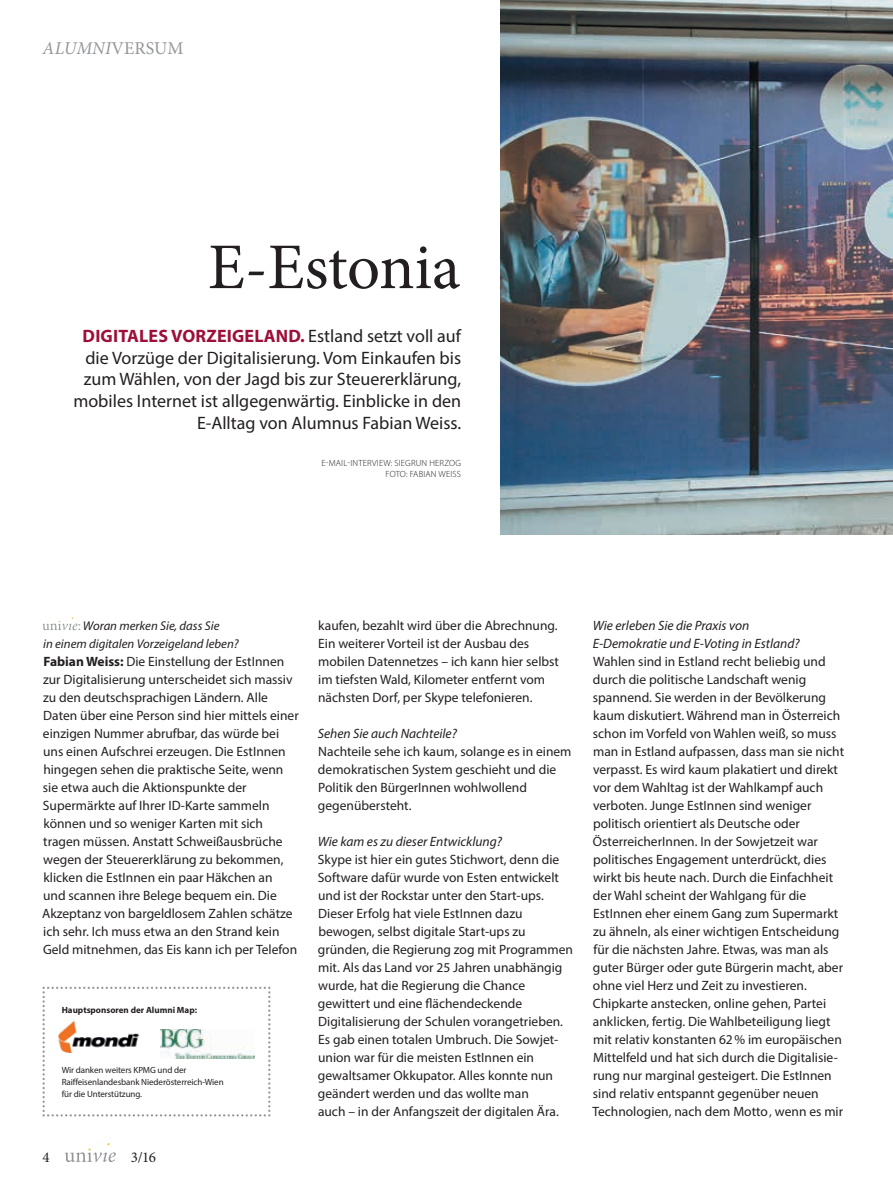
<style>
.page{position:relative;width:893px;height:1191px;background:#fff}
.page>*{position:absolute;margin:0;border:0;box-sizing:border-box;transform-origin:0 0}
.t1{font:65.25px "Minion Pro";letter-spacing:-.01em;color:#231f20}
.t2{font:18px/21.6px "Myriad Pro";color:#231f20;text-align:right}
.t3{font:italic 18px "Minion Pro";letter-spacing:.01em;color:#939598}
.t4{font:15px "Minion Pro";color:#231f20}
.t5{font:13.5px/18px "Myriad Pro";color:#231f20}
.t6{font:italic 13.5px/18px "Myriad Pro";color:#231f20}
.t7{font:italic 12.75px/18px "Myriad Pro";color:#231f20}
.t8{font:9px/12px "Myriad Pro";letter-spacing:-.01em;color:#231f20}
.t9{font:300 9px/10.8px "Myriad Pro";letter-spacing:.02em;color:#231f20;text-align:right}
.t10{font:700 9px "Myriad Pro";color:#231f20}
.s1{font-style:normal}
.s2{font-weight:700;color:#9d0f39}
.s3{font-style:normal;color:#939598}
.s4{font-weight:700}
</style>
<div class="page">
<svg style="left:65px;top:1143px;width:51px;height:19px"></svg>
<svg style="left:43px;top:986px;width:227px;height:130px"></svg>
<img style="left:57px;top:1019px;width:84px;height:33px">
<div style="left:155px;top:1024px;width:104px;height:39px;background:#fff"></div>
<img style="left:160px;top:1029px;width:94px;height:29px">
<svg style="left:43px;top:617px;width:34px;height:13px"></svg>
<img style="left:501px;top:0;width:392px;height:534px">
<h2 class="t3" style="left:43px;top:36px;width:142px">ALUMNI<span class="s1">VERSUM</span></h2>
<h1 class="t1" style="left:208px;top:223px;width:254px">E-Estonia</h1>
<p class="t2" style="left:73px;top:325px;width:389px"><span class="s2">DIGITALES VORZEIGELAND.</span> Estland setzt voll auf die Vorzüge der Digitalisierung. Vom Einkaufen bis zum Wählen, von der Jagd bis zur Steuererklärung, mobiles Internet ist allgegenwärtig. Einblicke in den E-Alltag von Alumnus Fabian Weiss.</p>
<p class="t9" style="left:322px;top:457px;width:141px">E-MAIL-INTERVIEW: SIEGRUN HERZOG<br>FOTO: FABIAN WEISS</p>
<p class="t7" style="left:43px;top:617px;width:197px;text-indent:35px"><span class="s3">:</span> Woran merken Sie, dass Sie<br>in einem digitalen Vorzeigeland leben?</p>
<p class="t5" style="left:42px;top:652px;width:258px"><span class="s4">Fabian Weiss:</span> Die Einstellung der EstInnen zur Digitalisierung unterscheidet sich massiv zu den deutschsprachigen Ländern. Alle Daten über eine Person sind hier mittels einer einzigen Nummer abrufbar, das würde bei uns einen Aufschrei erzeugen. Die EstInnen hingegen sehen die praktische Seite, wenn sie etwa auch die Aktionspunkte der Supermärkte auf Ihrer ID-Karte sammeln können und so weniger Karten mit sich tragen müssen. Anstatt Schweißausbrüche wegen der Steuererklärung zu bekommen, klicken die EstInnen ein paar Häkchen an<br>und scannen ihre Belege bequem ein. Die Akzeptanz von bargeldlosem Zahlen schätze ich sehr. Ich muss etwa an den Strand kein Geld mitnehmen, das Eis kann ich per Telefon</p>
<p class="t10" style="left:62px;top:1003px;width:137px">Hauptsponsoren der Alumni Map:</p>
<p class="t8" style="left:62px;top:1063px;width:163px">Wir danken weiters KPMG und der<br>Raiffeisenlandesbank Niederösterreich-Wien für die Unterstützung.</p>
<p class="t4" style="left:43px;top:1147px;width:9px">4</p>
<p class="t4" style="left:131px;top:1147px;width:27px">3/16</p>
<p class="t5" style="left:318px;top:616px;width:242px">kaufen, bezahlt wird über die Abrechnung.<br>Ein weiterer Vorteil ist der Ausbau des mobilen Datennetzes – ich kann hier selbst im tiefsten Wald, Kilometer entfernt vom nächsten Dorf, per Skype telefonieren.</p>
<p class="t6" style="left:318px;top:724px;width:141px">Sehen Sie auch Nachteile?</p>
<p class="t5" style="left:318px;top:742px;width:255px">Nachteile sehe ich kaum, solange es in einem demokratischen System geschieht und die Politik den BürgerInnen wohlwollend gegenübersteht.</p>
<p class="t6" style="left:318px;top:832px;width:186px">Wie kam es zu dieser Entwicklung?</p>
<p class="t5" style="left:318px;top:850px;width:257px">Skype ist hier ein gutes Stichwort, denn die Software dafür wurde von Esten entwickelt und ist der Rockstar unter den Start-ups.<br>Dieser Erfolg hat viele EstInnen dazu bewogen, selbst digitale Start-ups zu gründen, die Regierung zog mit Programmen mit. Als das Land vor 25 Jahren unabhängig wurde, hat die Regierung die Chance gewittert und eine flächendeckende Digitalisierung der Schulen vorangetrieben.<br>Es gab einen totalen Umbruch. Die Sowjet&shy;union war für die meisten EstInnen ein gewaltsamer Okkupator. Alles konnte nun geändert werden und das wollte man<br>auch – in der Anfangszeit der digitalen Ära.</p>
<p class="t6" style="left:593px;top:616px;width:208px">Wie erleben Sie die Praxis von<br>E-Demokratie und E-Voting in Estland?</p>
<p class="t5" style="left:592px;top:652px;width:253px">Wahlen sind in Estland recht beliebig und durch die politische Landschaft wenig spannend. Sie werden in der Bevölkerung kaum diskutiert. Während man in Österreich schon im Vorfeld von Wahlen weiß, so muss man in Estland aufpassen, dass man sie nicht verpasst. Es wird kaum plakatiert und direkt vor dem Wahltag ist der Wahlkampf auch verboten. Junge EstInnen sind weniger politisch orientiert als Deutsche oder ÖsterreicherInnen. In der Sowjetzeit war politisches Engagement unterdrückt, dies wirkt bis heute nach. Durch die Einfachheit der Wahl scheint der Wahlgang für die EstInnen eher einem Gang zum Supermarkt zu ähneln, als einer wichtigen Entscheidung für die nächsten Jahre. Etwas, was man als guter Bürger oder gute Bürgerin macht, aber ohne viel Herz und Zeit zu investieren.<br>Chipkarte anstecken, online gehen, Partei anklicken, fertig. Die Wahlbeteiligung liegt mit relativ konstanten 62 % im europäischen Mittelfeld und hat sich durch die Digitalisie&shy;rung nur marginal gesteigert. Die EstInnen sind relativ entspannt gegenüber neuen Technologien, nach dem Motto ‚ wenn es mir</p>
</div>
